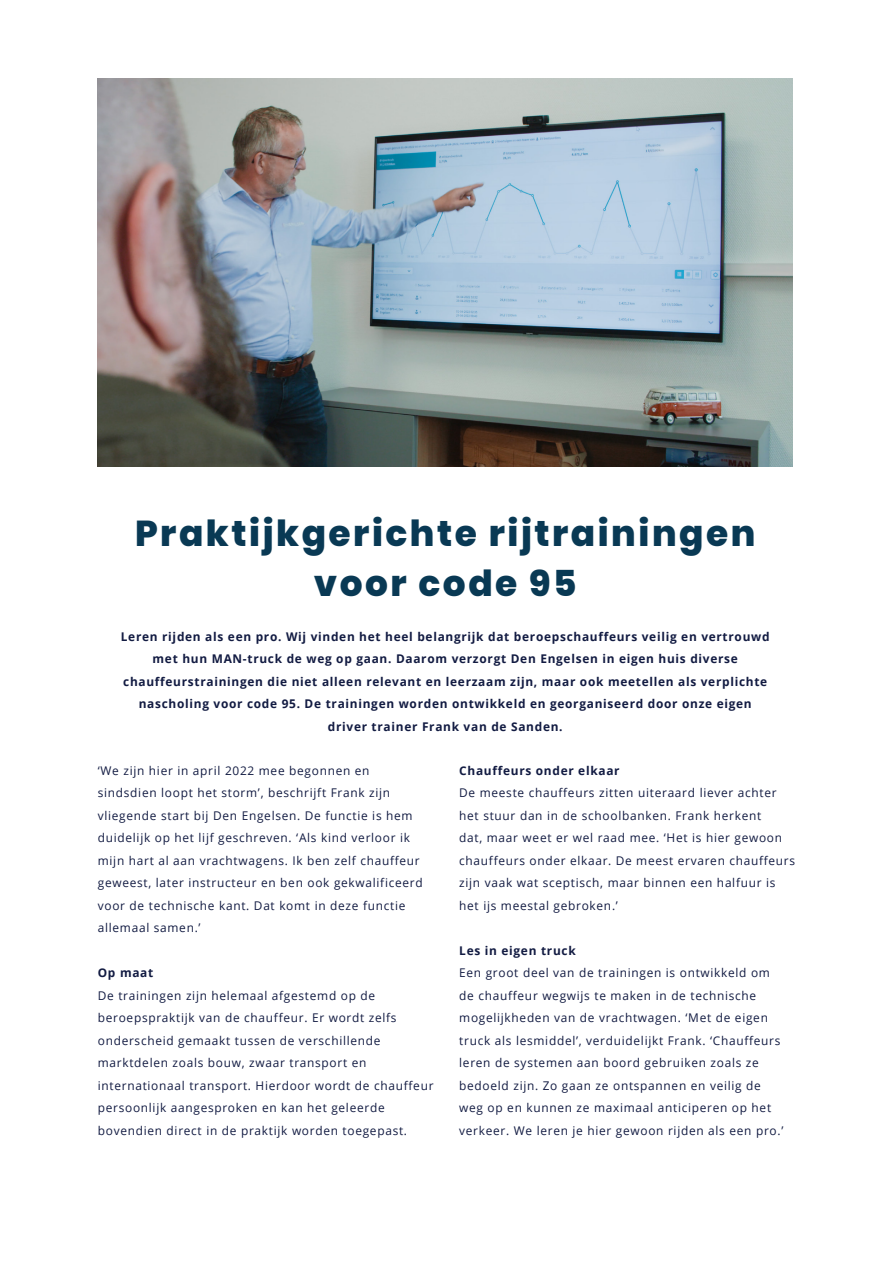
<style>
.page{position:relative;width:893px;height:1263px;background:#fff}
.page>*{position:absolute;margin:0;border:0;box-sizing:border-box;transform-origin:0 0}
.loppem{font:800 35.85px/49.7px "Poppins";letter-spacing:.07em;color:#093954;text-align:center}
.tekst{font:12px/22.5px "Open Sans";letter-spacing:.06em;color:#121b42}
.tekst-2{font:700 12px/22.5px "Open Sans";letter-spacing:.06em;color:#121b42;text-align:center}
</style>
<div class="page">
<img style="left:98px;top:79px;width:695px;height:388px">
<p class="loppem" style="left:135px;top:509px;width:622px">Praktijkgerichte rijtrainingen voor code 95</p>
<p class="tekst-2" style="left:121px;top:625px;width:650px">Leren rijden als een pro. Wij vinden het heel belangrijk dat beroepschauffeurs veilig en vertrouwd met hun MAN-truck de weg op gaan. Daarom verzorgt Den Engelsen in eigen huis diverse chauffeurstrainingen die niet alleen relevant en leerzaam zijn, maar ook meetellen als verplichte nascholing voor code 95. De trainingen worden ontwikkeld en georganiseerd door onze eigen</p>
<p class="tekst-2" style="left:328px;top:715px;width:236px">driver trainer Frank van de Sanden.</p>
<p class="tekst" style="left:98px;top:759px;width:273px">‘We zijn hier in april 2022 mee begonnen en</p>
<p class="tekst" style="left:98px;top:781px;width:326px">sindsdien loopt het storm’, beschrijft Frank zijn vliegende start bij Den Engelsen. De functie is hem duidelijk op het lijf geschreven. ‘Als kind verloor ik mijn hart al aan vrachtwagens. Ik ben zelf chauffeur geweest, later instructeur en ben ook gekwalificeerd voor de technische kant. Dat komt in deze functie allemaal samen.’</p>
<p class="tekst-2" style="left:98px;top:961px;width:57px">Op maat</p>
<p class="tekst" style="left:98px;top:984px;width:337px">De trainingen zijn helemaal afgestemd op de beroepspraktijk van de chauffeur. Er wordt zelfs onderscheid gemaakt tussen de verschillende marktdelen zoals bouw, zwaar transport en internationaal transport. Hierdoor wordt de chauffeur persoonlijk aangesproken en kan het geleerde bovendien direct in de praktijk worden toegepast.</p>
<p class="tekst-2" style="left:459px;top:759px;width:162px">Chauffeurs onder elkaar</p>
<p class="tekst" style="left:459px;top:781px;width:337px">De meeste chauffeurs zitten uiteraard liever achter het stuur dan in de schoolbanken. Frank herkent<br>dat, maar weet er wel raad mee. ‘Het is hier gewoon chauffeurs onder elkaar. De meest ervaren chauffeurs zijn vaak wat sceptisch, maar binnen een halfuur is het ijs meestal gebroken.’</p>
<p class="tekst-2" style="left:459px;top:939px;width:118px">Les in eigen truck</p>
<p class="tekst" style="left:459px;top:961px;width:326px">Een groot deel van de trainingen is ontwikkeld om de chauffeur wegwijs te maken in de technische mogelijkheden van de vrachtwagen. ‘Met de eigen truck als lesmiddel’, verduidelijkt Frank. ‘Chauffeurs leren de systemen aan boord gebruiken zoals ze bedoeld zijn. Zo gaan ze ontspannen en veilig de weg op en kunnen ze maximaal anticiperen op het verkeer. We leren je hier gewoon rijden als een pro.’</p>
</div>
